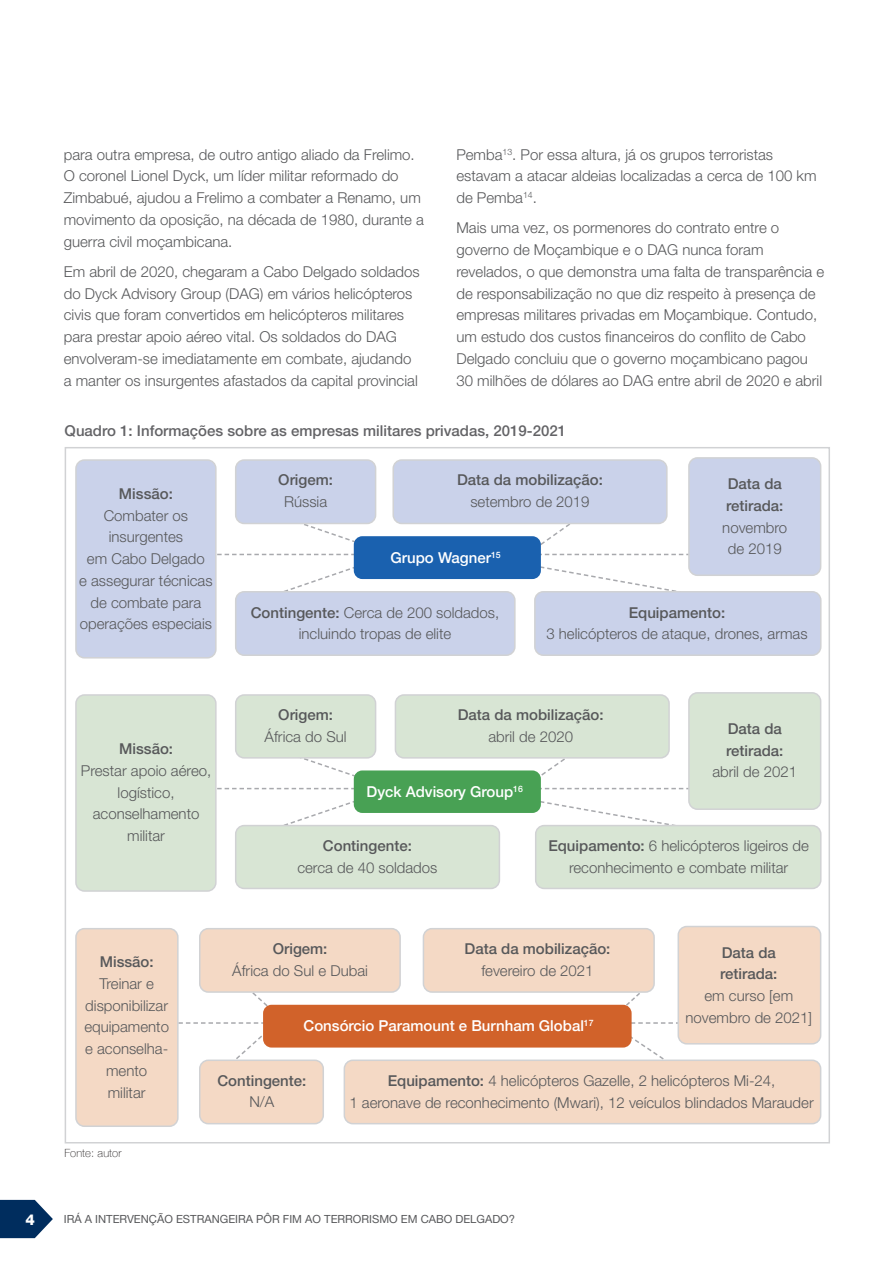
<style>
.page{position:relative;width:893px;height:1263px;background:#fff}
.page>*{position:absolute;margin:0;border:0;box-sizing:border-box;transform-origin:0 0}
.BODY{font:300 15px/21.8px "Helvetica Neue LT Std";color:#57585a;text-align:center}
.BODY-2{font:500 15px "Helvetica Neue LT Std";color:#57585a}
.INFOGRAPHIC_NUMBER{font:500 15px "Helvetica Neue";color:#fff}
.Figure_title{font:500 15px "Helvetica Neue LT Std";color:#636366}
.t1{font:800 15px "Helvetica Neue LT Std";color:#fff}
.t2{font:11.25px "Helvetica Neue LT Std";color:#57585a}
.Source{font:100 11.25px "Helvetica Neue";letter-spacing:.01em;color:#231f20}
.s1{font-weight:500}
</style>
<div class="page">
<svg style="left:1px;top:1200px;width:52px;height:38px"></svg>
<hr style="left:0;top:1200px;width:1px;height:38px;background:#002d5e">
<svg style="left:217px;top:735px;width:471px;height:96px"></svg>
<div style="left:354px;top:770px;width:187px;height:43px;background:#48a154;border-radius:9px"></div>
<div style="left:76px;top:695px;width:140px;height:196px;background:#d8e5d4;border-radius:9px"></div>
<div style="left:75px;top:694px;width:142px;height:198px;border:2px solid #d1d2d4;border-radius:9px"></div>
<div style="left:236px;top:695px;width:140px;height:63px;background:#d8e5d4;border-radius:9px"></div>
<div style="left:235px;top:694px;width:141px;height:65px;border:2px solid #d1d2d4;border-radius:9px"></div>
<div style="left:395px;top:695px;width:274px;height:63px;background:#d8e5d4;border-radius:9px"></div>
<div style="left:395px;top:694px;width:275px;height:65px;border:2px solid #d1d2d4;border-radius:9px"></div>
<div style="left:689px;top:693px;width:132px;height:116px;background:#d8e5d4;border-radius:9px"></div>
<div style="left:688px;top:692px;width:133px;height:118px;border:2px solid #d1d2d4;border-radius:9px"></div>
<div style="left:536px;top:825px;width:285px;height:63px;background:#d8e5d4;border-radius:9px"></div>
<div style="left:535px;top:825px;width:286px;height:64px;border:2px solid #d1d2d4;border-radius:9px"></div>
<div style="left:236px;top:825px;width:263px;height:63px;background:#d8e5d4;border-radius:9px"></div>
<div style="left:235px;top:825px;width:265px;height:64px;border:2px solid #d1d2d4;border-radius:9px"></div>
<svg style="left:624px;top:993px;width:16px;height:14px"></svg>
<svg style="left:252px;top:993px;width:17px;height:14px"></svg>
<div style="left:200px;top:929px;width:200px;height:63px;background:#f4d9c5;border-radius:9px"></div>
<div style="left:199px;top:928px;width:202px;height:65px;border:2px solid #d1d2d4;border-radius:9px"></div>
<svg style="left:179px;top:1022px;width:509px;height:43px"></svg>
<div style="left:263px;top:1005px;width:369px;height:42px;background:#d1622a;border-radius:9px"></div>
<div style="left:76px;top:929px;width:102px;height:197px;background:#f4d9c5;border-radius:9px"></div>
<div style="left:75px;top:928px;width:104px;height:199px;border:2px solid #d1d2d4;border-radius:9px"></div>
<div style="left:423px;top:929px;width:231px;height:63px;background:#f4d9c5;border-radius:9px"></div>
<div style="left:423px;top:928px;width:232px;height:65px;border:2px solid #d1d2d4;border-radius:9px"></div>
<div style="left:678px;top:926px;width:143px;height:118px;background:#f4d9c5;border-radius:9px"></div>
<div style="left:677px;top:926px;width:144px;height:118px;border:2px solid #d1d2d4;border-radius:9px"></div>
<div style="left:344px;top:1060px;width:477px;height:64px;background:#f4d9c5;border-radius:9px"></div>
<div style="left:344px;top:1059px;width:477px;height:65px;border:2px solid #d1d2d4;border-radius:9px"></div>
<div style="left:200px;top:1060px;width:123px;height:64px;background:#f4d9c5;border-radius:9px"></div>
<div style="left:199px;top:1059px;width:125px;height:65px;border:2px solid #d1d2d4;border-radius:9px"></div>
<svg style="left:217px;top:508px;width:471px;height:83px"></svg>
<div style="left:354px;top:536px;width:187px;height:43px;background:#1a61af;border-radius:9px"></div>
<div style="left:76px;top:460px;width:140px;height:198px;background:#cad2ea;border-radius:9px"></div>
<div style="left:75px;top:459px;width:142px;height:199px;border:2px solid #d1d2d4;border-radius:9px"></div>
<div style="left:236px;top:460px;width:140px;height:63px;background:#cad2ea;border-radius:9px"></div>
<div style="left:235px;top:459px;width:141px;height:65px;border:2px solid #d1d2d4;border-radius:9px"></div>
<div style="left:393px;top:460px;width:274px;height:63px;background:#cad2ea;border-radius:9px"></div>
<div style="left:392px;top:459px;width:276px;height:65px;border:2px solid #d1d2d4;border-radius:9px"></div>
<div style="left:535px;top:592px;width:286px;height:63px;background:#cad2ea;border-radius:9px"></div>
<div style="left:534px;top:591px;width:287px;height:65px;border:2px solid #d1d2d4;border-radius:9px"></div>
<div style="left:236px;top:592px;width:279px;height:63px;background:#cad2ea;border-radius:9px"></div>
<div style="left:235px;top:591px;width:281px;height:65px;border:2px solid #d1d2d4;border-radius:9px"></div>
<div style="left:689px;top:458px;width:132px;height:117px;background:#cad2ea;border-radius:9px"></div>
<div style="left:688px;top:457px;width:133px;height:119px;border:2px solid #d1d2d4;border-radius:9px"></div>
<p class="BODY" style="left:456px;top:143px;width:362px;text-align:left">Pemba<sup>13</sup>. Por essa altura, já os grupos terroristas estavam a atacar aldeias localizadas a cerca de 100 km de Pemba<sup>14</sup>.</p>
<p class="BODY" style="left:456px;top:217px;width:369px;text-align:left">Mais uma vez, os pormenores do contrato entre o governo de Moçambique e o DAG nunca foram revelados, o que demonstra uma falta de transparência e de responsabilização no que diz respeito à presença de empresas militares privadas em Moçambique. Contudo, um estudo dos custos financeiros do conflito de Cabo Delgado concluiu que o governo moçambicano pagou 30 milhões de dólares ao DAG entre abril de 2020 e abril</p>
<p class="Figure_title" style="left:65px;top:422px;width:503px">Quadro 1: Informações sobre as empresas militares privadas, 2019-2021</p>
<p class="BODY" style="left:64px;top:143px;width:362px;text-align:left">para outra empresa, de outro antigo aliado da Frelimo.<br>O coronel Lionel Dyck, um líder militar reformado do Zimbabué, ajudou a Frelimo a combater a Renamo, um movimento da oposição, na década de 1980, durante a guerra civil moçambicana.</p>
<p class="BODY" style="left:64px;top:260px;width:357px;text-align:left">Em abril de 2020, chegaram a Cabo Delgado soldados do Dyck Advisory Group (DAG) em vários helicópteros civis que foram convertidos em helicópteros militares para prestar apoio aéreo vital. Os soldados do DAG envolveram-se imediatamente em combate, ajudando a manter os insurgentes afastados da capital provincial</p>
<p class="BODY-2" style="left:119px;top:485px;width:55px">Missão:</p>
<p class="BODY" style="left:104px;top:504px;width:86px">Combater os insurgentes</p>
<p class="BODY" style="left:87px;top:548px;width:119px">em Cabo Delgado</p>
<p class="BODY" style="left:79px;top:569px;width:135px">e assegurar técnicas de combate para operações especiais</p>
<p class="BODY-2" style="left:119px;top:740px;width:55px">Missão:</p>
<p class="BODY" style="left:81px;top:759px;width:132px">Prestar apoio aéreo,</p>
<p class="BODY" style="left:118px;top:781px;width:58px">logístico,</p>
<p class="BODY" style="left:93px;top:803px;width:108px">aconselhamento militar</p>
<p class="BODY-2" style="left:278px;top:471px;width:56px">Origem:</p>
<p class="BODY" style="left:284px;top:491px;width:45px">Rússia</p>
<p class="BODY-2" style="left:457px;top:471px;width:147px">Data da mobilização:</p>
<p class="BODY" style="left:470px;top:491px;width:121px">setembro de 2019</p>
<p class="INFOGRAPHIC_NUMBER" style="left:390px;top:546px;width:112px">Grupo Wagner<sup>15</sup></p>
<p class="BODY-2" style="left:728px;top:475px;width:56px">Data da</p>
<p class="BODY-2" style="left:726px;top:497px;width:59px">retirada:</p>
<p class="BODY" style="left:722px;top:516px;width:67px">novembro</p>
<p class="BODY" style="left:728px;top:538px;width:55px">de 2019</p>
<p class="BODY" style="left:251px;top:601px;width:250px"><span class="s1">Contingente:</span> Cerca de 200 soldados, incluindo tropas de elite</p>
<p class="BODY-2" style="left:629px;top:603px;width:98px">Equipamento:</p>
<p class="BODY" style="left:546px;top:623px;width:263px">3 helicópteros de ataque, drones, armas</p>
<p class="BODY-2" style="left:278px;top:706px;width:56px">Origem:</p>
<p class="BODY" style="left:265px;top:726px;width:83px">África do Sul</p>
<p class="BODY-2" style="left:458px;top:706px;width:147px">Data da mobilização:</p>
<p class="BODY" style="left:488px;top:726px;width:86px">abril de 2020</p>
<p class="INFOGRAPHIC_NUMBER" style="left:367px;top:780px;width:158px">Dyck Advisory Group<sup>16</sup></p>
<p class="BODY-2" style="left:728px;top:719px;width:56px">Data da</p>
<p class="BODY-2" style="left:726px;top:741px;width:59px">retirada:</p>
<p class="BODY" style="left:712px;top:761px;width:86px">abril de 2021</p>
<p class="BODY-2" style="left:323px;top:836px;width:90px">Contingente:</p>
<p class="BODY" style="left:297px;top:856px;width:142px">cerca de 40 soldados</p>
<p class="BODY" style="left:548px;top:834px;width:262px"><span class="s1">Equipamento:</span> 6 helicópteros ligeiros de reconhecimento e combate militar</p>
<p class="BODY-2" style="left:100px;top:953px;width:55px">Missão:</p>
<p class="BODY" style="left:99px;top:972px;width:56px">Treinar e</p>
<p class="BODY" style="left:85px;top:994px;width:84px">disponibilizar</p>
<p class="BODY" style="left:84px;top:1016px;width:86px">equipamento</p>
<p class="BODY" style="left:85px;top:1038px;width:85px">e aconselha&shy;mento</p>
<p class="BODY" style="left:108px;top:1081px;width:39px">militar</p>
<p class="Source" style="left:65px;top:1144px;width:58px">Fonte: autor</p>
<p class="BODY-2" style="left:273px;top:940px;width:56px">Origem:</p>
<p class="BODY" style="left:232px;top:959px;width:137px">África do Sul e Dubai</p>
<p class="BODY-2" style="left:465px;top:940px;width:147px">Data da mobilização:</p>
<p class="BODY" style="left:481px;top:959px;width:114px">fevereiro de 2021</p>
<p class="INFOGRAPHIC_NUMBER" style="left:304px;top:1013px;width:292px">Consórcio Paramount e Burnham Global<sup>17</sup></p>
<p class="BODY-2" style="left:722px;top:943px;width:56px">Data da</p>
<p class="BODY-2" style="left:720px;top:965px;width:59px">retirada:</p>
<p class="BODY" style="left:685px;top:984px;width:128px">em curso [em novembro de 2021]</p>
<p class="BODY-2" style="left:217px;top:1071px;width:90px">Contingente:</p>
<p class="BODY" style="left:249px;top:1091px;width:27px">N/A</p>
<p class="BODY" style="left:388px;top:1069px;width:389px"><span class="s1">Equipamento:</span> 4 helicópteros Gazelle, 2 helicópteros Mi-24,</p>
<p class="BODY" style="left:349px;top:1091px;width:466px">1 aeronave de reconhecimento (Mwari), 12 veículos blindados Marauder</p>
<p class="t1" style="left:26px;top:1210px;width:11px">4</p>
<p class="t2" style="left:64px;top:1212px;width:453px">IRÁ A INTERVENÇÃO ESTRANGEIRA PÔR FIM AO TERRORISMO EM CABO DELGADO?</p>
</div>
